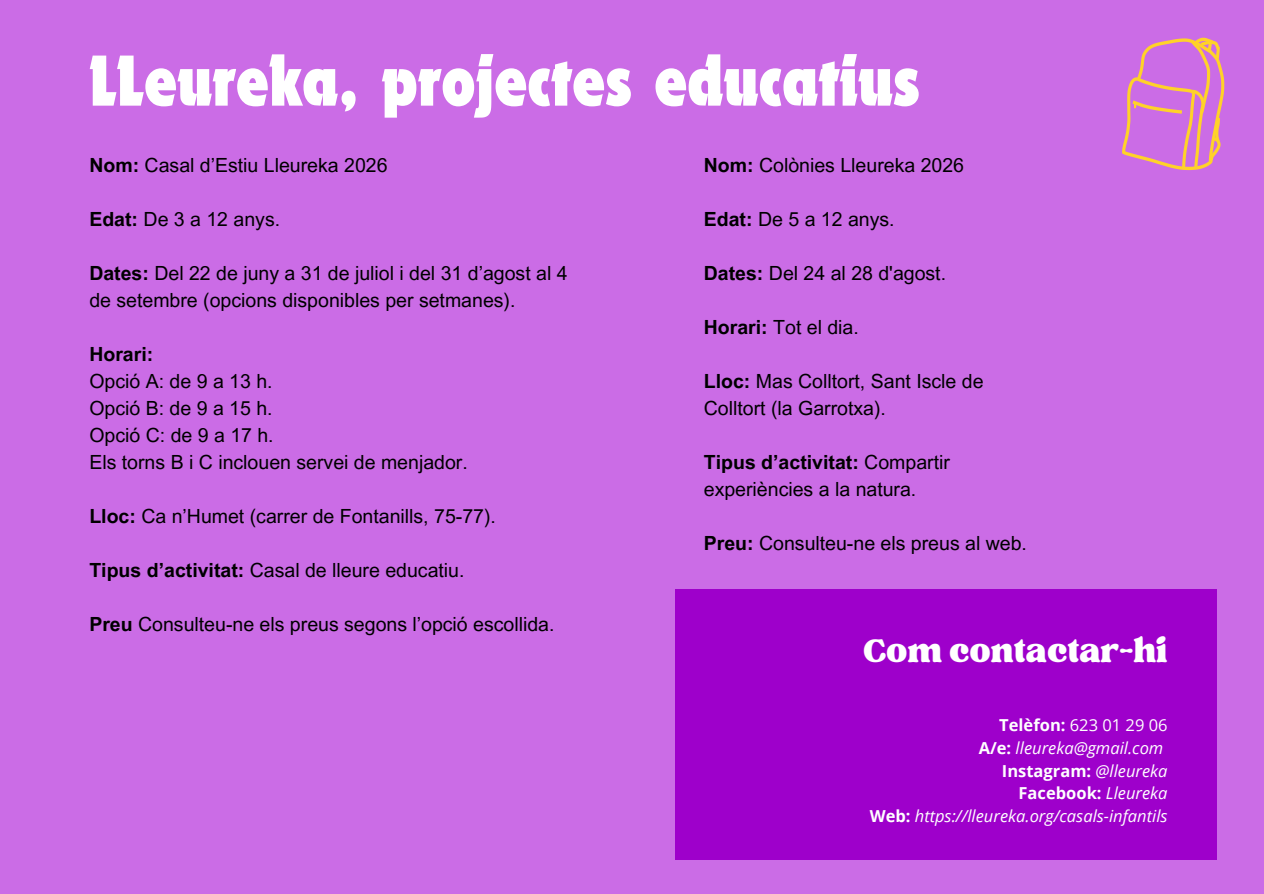
<style>
.page{position:relative;width:1264px;height:894px;background:#fff}
.page>*{position:absolute;margin:0;border:0;box-sizing:border-box;transform-origin:0 0}
.t1{font:700 condensed 75px "Dynamo Com";color:#fff}
.t2{font:45px "TAN Tangkiwood Display";color:#fff}
.t3{font:19.5px/27px "Arial MT Pro";color:#000}
.t4{font:700 19.5px "Arial MT Pro";color:#000}
.t5{font:italic 16.5px/22.5px "Open Sans";color:#fff;text-align:right}
.s1{font-weight:700}
.s2{font-weight:700;font-style:normal}
.s3{font-style:normal}
</style>
<div class="page">
<div style="left:0;top:0;width:1263px;height:893px;background:#cb6ce6"></div>
<div style="left:675px;top:589px;width:541px;height:270px;background:#9e00cb"></div>
<svg style="left:1122px;top:38px;width:102px;height:132px"></svg>
<h1 class="t1" style="left:89px;top:37px;width:831px">LLeureka, projectes educatius</h1>
<p class="t3" style="left:89px;top:153px;width:300px"><span class="s1">Nom:</span> Casal d’Estiu Lleureka 2026</p>
<p class="t3" style="left:89px;top:207px;width:192px"><span class="s1">Edat:</span> De 3 a 12 anys.</p>
<p class="t3" style="left:89px;top:262px;width:480px"><span class="s1">Dates:</span> Del 22 de juny a 31 de juliol i del 31 d’agost al 4 de setembre (opcions disponibles per setmanes).</p>
<p class="t4" style="left:89px;top:346px;width:65px">Horari:</p>
<p class="t3" style="left:89px;top:370px;width:380px">Opció A: de 9 a 13 h.<br>Opció B: de 9 a 15 h.<br>Opció C: de 9 a 17 h.<br>Els torns B i C inclouen servei de menjador.</p>
<p class="t3" style="left:89px;top:505px;width:408px"><span class="s1">Lloc:</span> Ca n’Humet (carrer de Fontanills, 75-77).</p>
<p class="t3" style="left:89px;top:559px;width:377px"><span class="s1">Tipus d’activitat:</span> Casal de lleure educatiu.</p>
<p class="t3" style="left:89px;top:613px;width:466px"><span class="s1">Preu</span> Consulteu-ne els preus segons l’opció escollida.</p>
<p class="t3" style="left:704px;top:153px;width:262px"><span class="s1">Nom:</span> Colònies Lleureka 2026</p>
<p class="t3" style="left:704px;top:207px;width:192px"><span class="s1">Edat:</span> De 5 a 12 anys.</p>
<p class="t3" style="left:704px;top:262px;width:244px"><span class="s1">Dates:</span> Del 24 al 28 d'agost.</p>
<p class="t3" style="left:704px;top:316px;width:156px"><span class="s1">Horari:</span> Tot el dia.</p>
<p class="t3" style="left:704px;top:370px;width:281px"><span class="s1">Lloc:</span> Mas Colltort, Sant Iscle de<br>Colltort (la Garrotxa).</p>
<p class="t3" style="left:704px;top:451px;width:247px"><span class="s1">Tipus d’activitat:</span> Compartir experiències a la natura.</p>
<p class="t3" style="left:704px;top:532px;width:324px"><span class="s1">Preu:</span> Consulteu-ne els preus al web.</p>
<h2 class="t2" style="left:863px;top:633px;width:306px">Com contactar-hi</h2>
<p class="t5" style="left:869px;top:713px;width:299px"><span class="s2">Telèfon:</span> <span class="s3">623 01 29 06<br></span><span class="s2">A/e:</span> lleureka@gmail.com<br><span class="s2">Instagram:</span> @lleureka<br><span class="s2">Facebook:</span> Lleureka<br><span class="s2">Web:</span> https://lleureka.org/casals-infantils</p>
</div>
